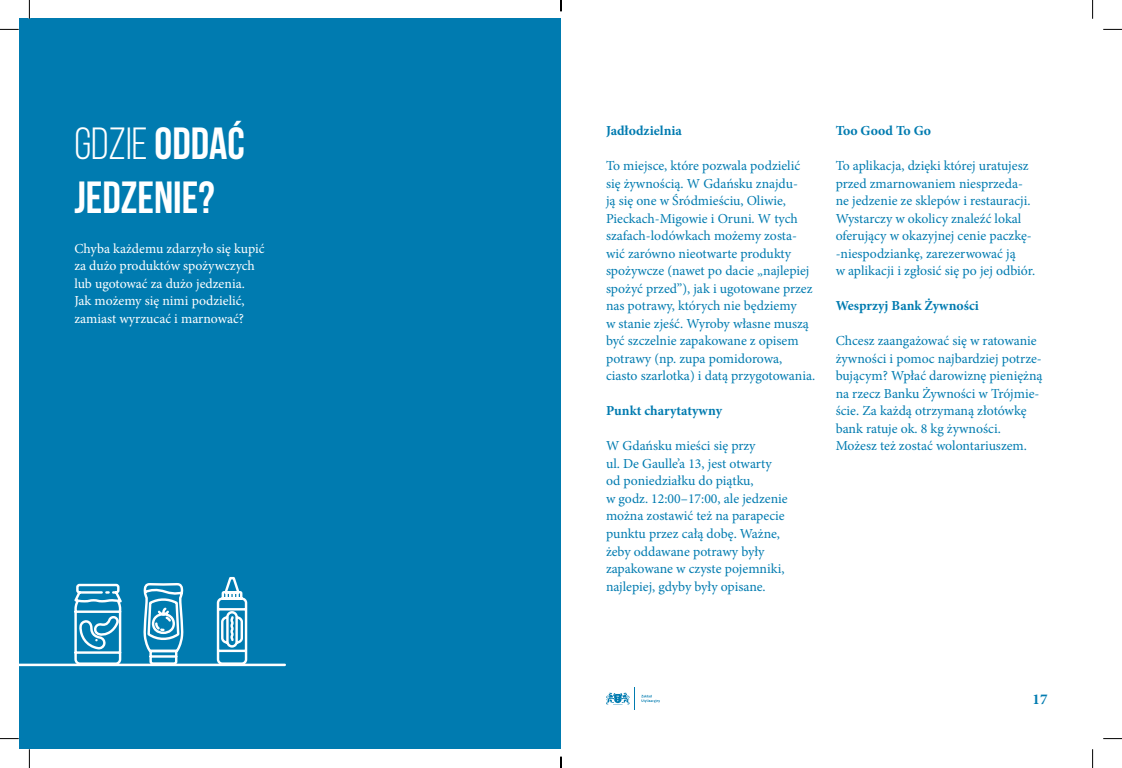
<style>
.page{position:relative;width:1122px;height:768px;background:#fff}
.page>*{position:absolute;margin:0;border:0;box-sizing:border-box;transform-origin:0 0}
.t1{font:700 45px/54px "Bebas Neue";color:#fff}
.t2{font:700 15px "Minion Pro";color:#007bb0}
.t3{font:13.75px/17.5px "Minion Pro";color:#007bb0}
.t4{font:13.75px/17.5px "Minion Pro";color:#fff}
.t5{font:700 13.75px "Minion Pro";color:#007bb0}
.s1{font-weight:400}
</style>
<div class="page">
<svg style="left:606px;top:687px;width:54px;height:22px"></svg>
<div style="left:19px;top:19px;width:542px;height:730px;background:#007bb0"></div>
<hr style="left:19px;top:663px;width:266px;height:3px;background:#fff">
<svg style="left:73px;top:576px;width:175px;height:88px"></svg>
<svg style="left:0;top:29px;width:19px;height:1px"></svg>
<svg style="left:1103px;top:29px;width:19px;height:1px"></svg>
<svg style="left:0;top:738px;width:19px;height:1px"></svg>
<svg style="left:1103px;top:738px;width:19px;height:1px"></svg>
<svg style="left:29px;top:0;width:1px;height:19px"></svg>
<svg style="left:29px;top:749px;width:1px;height:18px"></svg>
<svg style="left:1092px;top:0;width:1px;height:19px"></svg>
<svg style="left:1092px;top:749px;width:1px;height:18px"></svg>
<svg style="left:560px;top:0;width:2px;height:11px"></svg>
<svg style="left:560px;top:756px;width:2px;height:11px"></svg>
<h1 class="t1" style="left:74px;top:116px;width:172px"><span class="s1">GDZIE</span> ODDAĆ<br>JEDZENIE?</h1>
<p class="t4" style="left:74px;top:239px;width:192px">Chyba każdemu zdarzyło się kupić za dużo produktów spożywczych lub ugotować za dużo jedzenia.<br>Jak możemy się nimi podzielić, zamiast wyrzucać i marnować?</p>
<p class="t5" style="left:606px;top:121px;width:77px">Jadłodzielnia</p>
<p class="t3" style="left:606px;top:157px;width:211px">To miejsce, które pozwala podzielić się żywnością. W Gdańsku znajdu-<br>ją się one w Śródmieściu, Oliwie, Pieckach-Migowie i Oruni. W tych szafach-lodówkach możemy zosta&shy;wić zarówno nieotwarte produkty spożywcze (nawet po dacie „najlepiej spożyć przed”), jak i ugotowane przez nas potrawy, których nie będziemy<br>w stanie zjeść. Wyroby własne muszą być szczelnie zapakowane z opisem potrawy (np. zupa pomidorowa, ciasto szarlotka) i datą przygotowania.</p>
<p class="t5" style="left:606px;top:401px;width:118px">Punkt charytatywny</p>
<p class="t3" style="left:606px;top:437px;width:183px">W Gdańsku mieści się przy<br>ul. De Gaulle’a 13, jest otwarty od poniedziałku do piątku,<br>w godz. 12:00–17:00, ale jedzenie można zostawić też na parapecie punktu przez całą dobę. Ważne, żeby oddawane potrawy były zapakowane w czyste pojemniki, najlepiej, gdyby były opisane.</p>
<p class="t5" style="left:835px;top:121px;width:97px">Too Good To Go</p>
<p class="t3" style="left:835px;top:157px;width:201px">To aplikacja, dzięki której uratujesz przed zmarnowaniem niesprzeda&shy;ne jedzenie ze sklepów i restauracji.<br>Wystarczy w okolicy znaleźć lokal oferujący w okazyjnej cenie paczkę--niespodziankę, zarezerwować ją<br>w aplikacji i zgłosić się po jej odbiór.</p>
<p class="t5" style="left:835px;top:296px;width:145px">Wesprzyj Bank Żywności</p>
<p class="t3" style="left:835px;top:332px;width:208px">Chcesz zaangażować się w ratowanie żywności i pomoc najbardziej potrze&shy;bującym? Wpłać darowiznę pieniężną na rzecz Banku Żywności w Trójmie&shy;ście. Za każdą otrzymaną złotówkę bank ratuje ok. 8 kg żywności.<br>Możesz też zostać wolontariuszem.</p>
<p class="t2" style="left:1032px;top:689px;width:16px">17</p>
</div>
